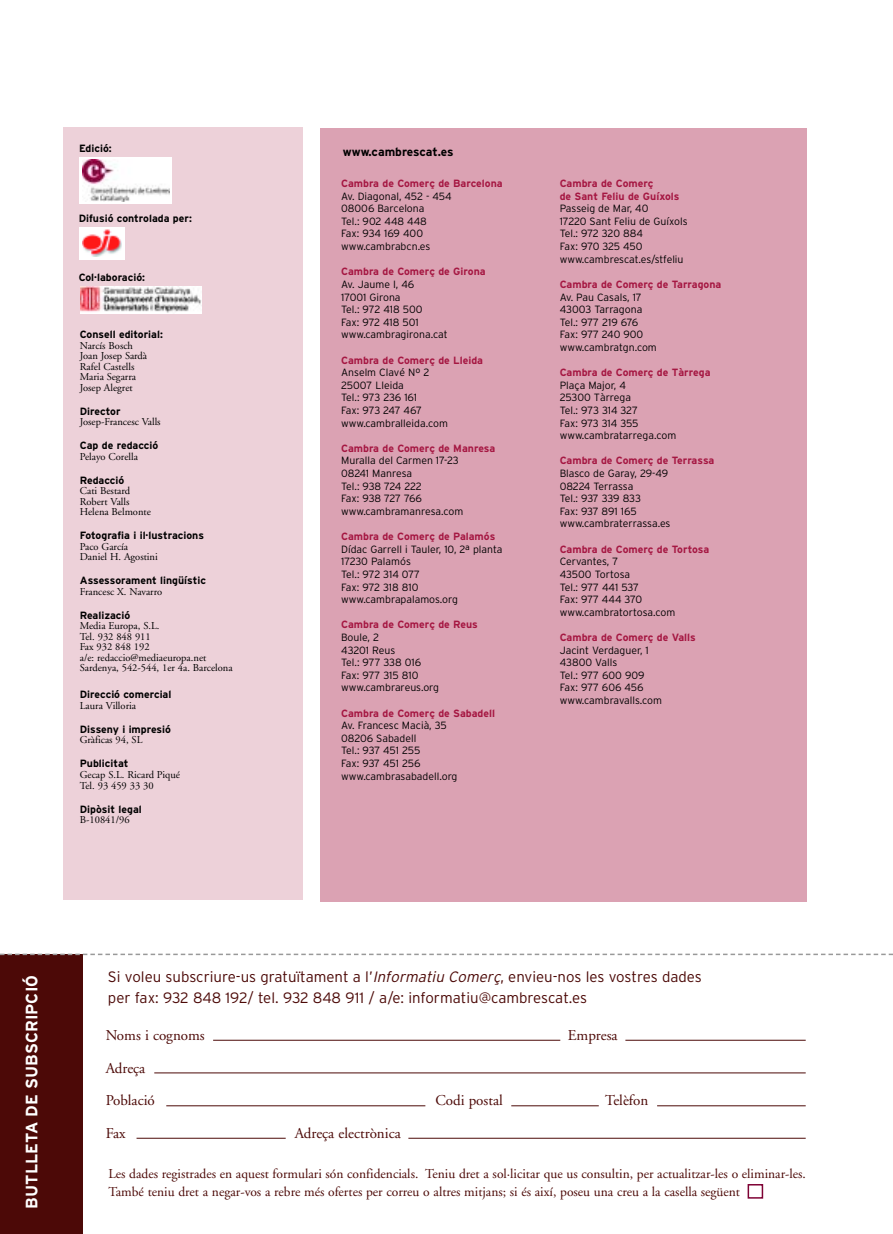
<style>
.page{position:relative;width:893px;height:1234px;background:#fff}
.page>*{position:absolute;margin:0;border:0;box-sizing:border-box;transform-origin:0 0}
.t1{font:700 16.5px "Interstate";color:#fff}
.t2{font:300 15px/21px "Interstate";color:#4c0907}
.t3{font:15px/32.5px "Adobe Garamond";color:#4c0907}
.t4{font:13.5px/18px "Adobe Garamond";color:#4c0907}
.t5{font:700 12px "Interstate";letter-spacing:-.005em;color:#000}
.t6{font:300 10.5px/12.6px "Interstate";color:#000}
.t7{font:10.5px/10.5px "Adobe Garamond";color:#000}
.t8{font:700 10.5px/12.6px "Interstate";color:#a51742}
.t9{font:700 10.5px "Interstate";color:#000}
.s1{font-style:italic}
</style>
<div class="page">
<div style="left:0;top:954px;width:83px;height:279px;background:#4c0907"></div>
<div style="left:748px;top:1183px;width:15px;height:15px;border:2px solid #7e0234"></div>
<svg style="left:0;top:953px;width:893px;height:1px"></svg>
<hr style="left:213px;top:1039px;width:347px;height:1px;background:#4c0907">
<hr style="left:154px;top:1072px;width:652px;height:1px;background:#4c0907">
<hr style="left:166px;top:1105px;width:259px;height:1px;background:#4c0907">
<hr style="left:137px;top:1137px;width:149px;height:1px;background:#4c0907">
<hr style="left:408px;top:1137px;width:398px;height:1px;background:#4c0907">
<hr style="left:511px;top:1105px;width:88px;height:1px;background:#4c0907">
<hr style="left:657px;top:1105px;width:149px;height:1px;background:#4c0907">
<hr style="left:625px;top:1039px;width:181px;height:1px;background:#4c0907">
<div style="left:63px;top:127px;width:240px;height:773px;background:#edd1d9"></div>
<div style="left:320px;top:128px;width:487px;height:773px;background:#dba2b3"></div>
<img style="left:81px;top:287px;width:120px;height:26px">
<div style="left:79px;top:157px;width:93px;height:46px;background:#fff"></div>
<img style="left:82px;top:159px;width:87px;height:42px">
<div style="left:80px;top:228px;width:45px;height:32px;background:#fff"></div>
<img style="left:83px;top:229px;width:38px;height:28px">
<p class="t9" style="left:79px;top:142px;width:34px">Edició:</p>
<p class="t9" style="left:79px;top:213px;width:115px">Difusió controlada per:</p>
<p class="t9" style="left:79px;top:271px;width:68px">Col·laboració:</p>
<p class="t9" style="left:80px;top:328px;width:85px">Consell editorial:</p>
<p class="t7" style="left:80px;top:341px;width:69px">Narcís Bosch<br>Joan Josep Sardà<br>Rafel Castells<br>Maria Segarra<br>Josep Alegret</p>
<p class="t9" style="left:80px;top:405px;width:42px">Director</p>
<p class="t7" style="left:80px;top:417px;width:82px">Josep-Francesc Valls</p>
<p class="t9" style="left:80px;top:439px;width:80px">Cap de redacció</p>
<p class="t7" style="left:80px;top:452px;width:60px">Pelayo Corella</p>
<p class="t9" style="left:80px;top:474px;width:46px">Redacció</p>
<p class="t7" style="left:80px;top:486px;width:73px">Cati Bestard<br>Robert Valls<br>Helena Belmonte</p>
<p class="t9" style="left:80px;top:529px;width:126px">Fotografia i il·lustracions</p>
<p class="t7" style="left:80px;top:542px;width:80px">Paco García<br>Daniel H. Agostini</p>
<p class="t9" style="left:80px;top:574px;width:128px">Assessorament lingüístic</p>
<p class="t7" style="left:80px;top:587px;width:84px">Francesc X. Navarro</p>
<p class="t9" style="left:80px;top:609px;width:52px">Realizació</p>
<p class="t7" style="left:80px;top:621px;width:154px">Media Europa, S.L.<br>Tel. 932 848 911<br>Fax 932 848 192<br>a/e: redaccio@mediaeuropa.net<br>Sardenya, 542-544, 1er 4a. Barcelona</p>
<p class="t9" style="left:80px;top:688px;width:93px">Direcció comercial</p>
<p class="t7" style="left:80px;top:701px;width:58px">Laura Villoria</p>
<p class="t9" style="left:80px;top:723px;width:93px">Disseny i impresió</p>
<p class="t7" style="left:80px;top:735px;width:64px">Gràficas 94, SL</p>
<p class="t9" style="left:80px;top:757px;width:50px">Publicitat</p>
<p class="t7" style="left:80px;top:770px;width:102px">Gecap S.L. Ricard Piqué<br>Tel. 93 459 33 30</p>
<p class="t9" style="left:80px;top:802px;width:64px">Dipòsit legal</p>
<p class="t7" style="left:80px;top:815px;width:51px">B-10841/96</p>
<p class="t5" style="left:343px;top:144px;width:112px">www.cambrescat.es</p>
<p class="t8" style="left:341px;top:177px;width:163px">Cambra de Comerç de Barcelona</p>
<p class="t6" style="left:341px;top:190px;width:112px">Av. Diagonal, 452 - 454<br>08006 Barcelona<br>Tel.: 902 448 448<br>Fax: 934 169 400 www.cambrabcn.es</p>
<p class="t8" style="left:341px;top:265px;width:146px">Cambra de Comerç de Girona</p>
<p class="t6" style="left:341px;top:278px;width:108px">Av. Jaume I, 46<br>17001 Girona<br>Tel.: 972 418 500<br>Fax: 972 418 501 www.cambragirona.cat</p>
<p class="t8" style="left:341px;top:353px;width:143px">Cambra de Comerç de Lleida</p>
<p class="t6" style="left:341px;top:366px;width:108px">Anselm Clavé Nº 2<br>25007 Lleida<br>Tel.: 973 236 161<br>Fax: 973 247 467 www.cambralleida.com</p>
<p class="t8" style="left:341px;top:442px;width:156px">Cambra de Comerç de Manresa</p>
<p class="t6" style="left:341px;top:454px;width:124px">Muralla del Carmen 17-23<br>08241 Manresa<br>Tel.: 938 724 222<br>Fax: 938 727 766 www.cambramanresa.com</p>
<p class="t8" style="left:341px;top:530px;width:156px">Cambra de Comerç de Palamós</p>
<p class="t6" style="left:341px;top:542px;width:163px">Dídac Garrell i Tauler, 10, 2ª planta<br>17230 Palamós<br>Tel.: 972 314 077<br>Fax: 972 318 810 www.cambrapalamos.org</p>
<p class="t8" style="left:341px;top:618px;width:138px">Cambra de Comerç de Reus</p>
<p class="t6" style="left:341px;top:631px;width:100px">Boule, 2<br>43201 Reus<br>Tel.: 977 338 016<br>Fax: 977 315 810 www.cambrareus.org</p>
<p class="t8" style="left:341px;top:706px;width:155px">Cambra de Comerç de Sabadell</p>
<p class="t6" style="left:341px;top:719px;width:118px">Av. Francesc Macià, 35<br>08206 Sabadell<br>Tel.: 937 451 255<br>Fax: 937 451 256 www.cambrasabadell.org</p>
<p class="t8" style="left:560px;top:177px;width:121px">Cambra de Comerç<br>de Sant Feliu de Guíxols</p>
<p class="t6" style="left:560px;top:202px;width:129px">Passeig de Mar, 40<br>17220 Sant Feliu de Guíxols<br>Tel.: 972 320 884<br>Fax: 970 325 450 www.cambrescat.es/stfeliu</p>
<p class="t8" style="left:560px;top:278px;width:163px">Cambra de Comerç de Tarragona</p>
<p class="t6" style="left:560px;top:290px;width:99px">Av. Pau Casals, 17<br>43003 Tarragona<br>Tel.: 977 219 676<br>Fax: 977 240 900 www.cambratgn.com</p>
<p class="t8" style="left:560px;top:366px;width:152px">Cambra de Comerç de Tàrrega</p>
<p class="t6" style="left:560px;top:379px;width:118px">Plaça Major, 4<br>25300 Tàrrega<br>Tel.: 973 314 327<br>Fax: 973 314 355 www.cambratarrega.com</p>
<p class="t8" style="left:560px;top:454px;width:156px">Cambra de Comerç de Terrassa</p>
<p class="t6" style="left:560px;top:467px;width:112px">Blasco de Garay, 29-49<br>08224 Terrassa<br>Tel.: 937 339 833<br>Fax: 937 891 165 www.cambraterrassa.es</p>
<p class="t8" style="left:560px;top:542px;width:151px">Cambra de Comerç de Tortosa</p>
<p class="t6" style="left:560px;top:555px;width:117px">Cervantes, 7<br>43500 Tortosa<br>Tel.: 977 441 537<br>Fax: 977 444 370 www.cambratortosa.com</p>
<p class="t8" style="left:560px;top:631px;width:138px">Cambra de Comerç de Valls</p>
<p class="t6" style="left:560px;top:643px;width:104px">Jacint Verdaguer, 1<br>43800 Valls<br>Tel.: 977 600 909<br>Fax: 977 606 456 www.cambravalls.com</p>
<h1 class="t1" style="left:22px;top:1208px;width:235px;rotate:-90deg">BUTLLETA DE SUBSCRIPCIÓ</h1>
<h2 class="t2" style="left:108px;top:965px;width:595px">Si voleu subscriure-us gratuïtament a l’<span class="s1">Informatiu Comerç</span>, envieu-nos les vostres dades per fax: 932 848 192/ tel. 932 848 911 / a/e: informatiu@cambrescat.es</h2>
<h2 class="t3" style="left:106px;top:1020px;width:101px">Noms i cognoms</h2>
<h2 class="t3" style="left:568px;top:1020px;width:51px">Empresa</h2>
<h2 class="t3" style="left:106px;top:1052px;width:51px">Adreça<br>Població</h2>
<h2 class="t3" style="left:435px;top:1085px;width:69px">Codi postal</h2>
<h2 class="t3" style="left:605px;top:1085px;width:45px">Telèfon</h2>
<h2 class="t3" style="left:106px;top:1117px;width:21px">Fax</h2>
<h2 class="t3" style="left:295px;top:1117px;width:108px">Adreça electrònica</h2>
<p class="t4" style="left:108px;top:1165px;width:699px">Les dades registrades en aquest formulari són confidencials. Teniu dret a sol·licitar que us consultin, per actualitzar-les o eliminar-les.<br>També teniu dret a negar-vos a rebre més ofertes per correu o altres mitjans; si és així, poseu una creu a la casella següent</p>
</div>
